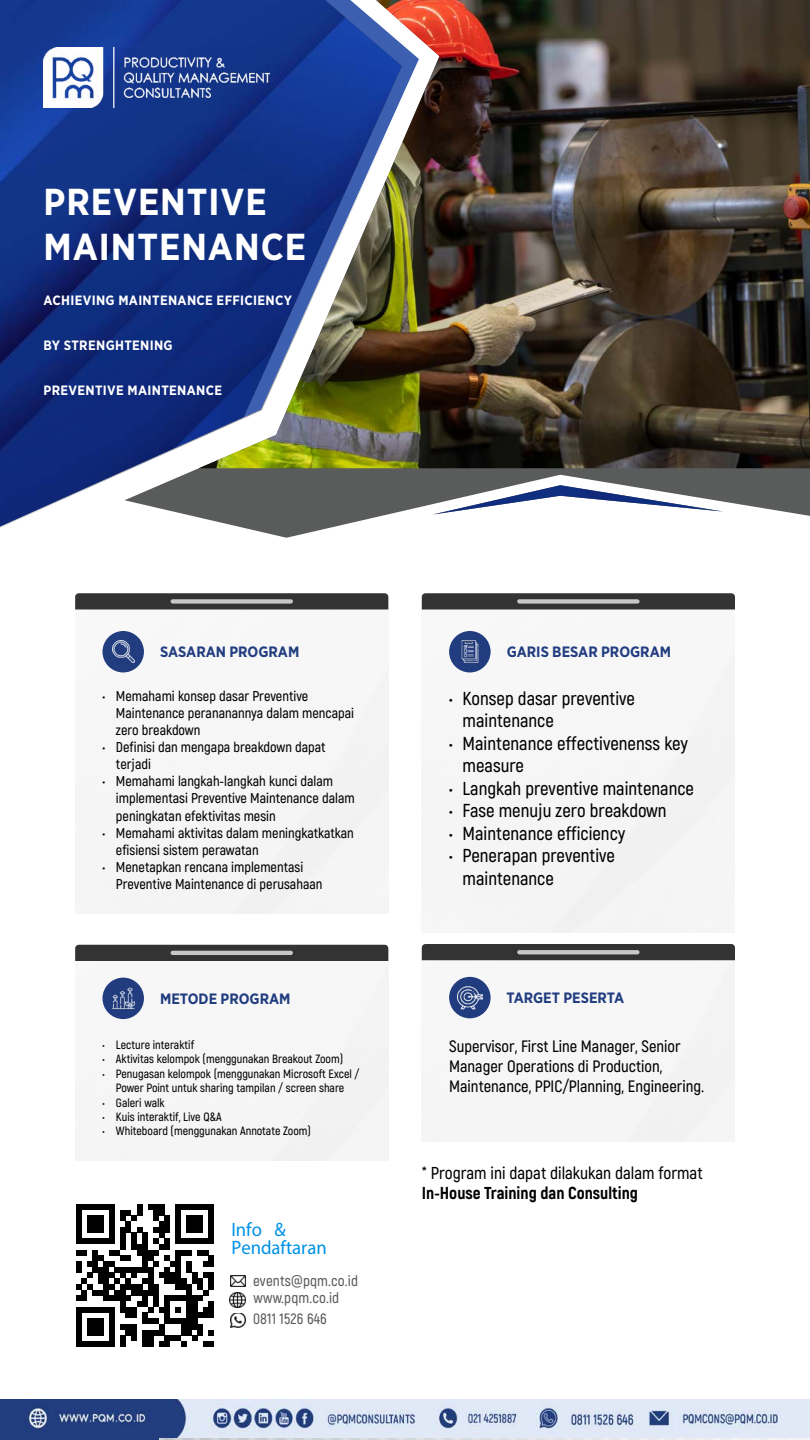
<style>
.page{position:relative;width:810px;height:1440px;background:#fff}
.page>*{position:absolute;margin:0;border:0;box-sizing:border-box;transform-origin:0 0}
.t1{font:700 37.5px/45px "Gotham Narrow";letter-spacing:.025em;color:#fff}
.t2{font:19.35px/17.2px "Myriad Pro";color:#0091e6;scale:.96 1}
.t3{font:600 18.75px/22.5px "Akrobat";color:#000}
.t4{font:600 17.25px "Akrobat";color:#000}
.t5{font:800 17.25px "Akrobat";color:#000}
.t6{font:600 16.5px/19.8px "Akrobat";color:#000}
.t7{font:700 15px "Gotham Narrow";color:#213d80}
.t8{font:600 15px/17.1px "Akrobat";letter-spacing:.01em;color:#5a5c5c}
.t9{font:600 14.25px/17.1px "Akrobat";color:#000}
.t10{font:700 13.5px "Gotham Narrow";letter-spacing:.025em;color:#fff}
.t11{font:600 12px/14.4px "Akrobat";color:#000;text-align:center}
</style>
<div class="page">
<svg style="left:0;top:1438px;width:159px;height:2px"></svg>
<div style="left:159px;top:1404px;width:651px;height:36px;background:linear-gradient(to right,#c4cace,#f6f6f8)"></div>
<div style="left:75px;top:609px;width:313px;height:304px;background:#f6f6f6"></div>
<div style="left:422px;top:609px;width:313px;height:324px;background:#f5f5f5"></div>
<div style="left:84px;top:970px;width:304px;height:191px;background:#f6f6f6"></div>
<div style="left:449px;top:977px;width:42px;height:41px;background:#213d80;border-radius:50%"></div>
<img style="left:458px;top:986px;width:24px;height:24px">
<div style="left:102px;top:978px;width:42px;height:41px;background:#213d80;border-radius:50%"></div>
<img style="left:112px;top:987px;width:24px;height:23px">
<div style="left:449px;top:631px;width:42px;height:41px;background:#213d80;border-radius:50%"></div>
<img style="left:461px;top:641px;width:18px;height:22px">
<div style="left:102px;top:631px;width:42px;height:41px;background:#213d80;border-radius:50%"></div>
<img style="left:112px;top:641px;width:22px;height:22px">
<svg style="left:75px;top:593px;width:313px;height:16px;background:#363636"></svg>
<svg style="left:422px;top:593px;width:313px;height:16px;background:#363636"></svg>
<div style="left:422px;top:944px;width:313px;height:16px;background:#333"></div>
<div style="left:75px;top:945px;width:313px;height:16px;background:#333"></div>
<svg style="left:76px;top:1204px;width:138px;height:143px"></svg>
<svg style="left:230px;top:1275px;width:16px;height:1px"></svg>
<img style="left:230px;top:1276px;width:16px;height:11px">
<img style="left:230px;top:1313px;width:15px;height:15px">
<img style="left:230px;top:1292px;width:15px;height:16px">
<svg style="left:236px;top:468px;width:574px;height:70px"></svg>
<img style="left:402px;top:0;width:408px;height:468px">
<img style="left:0;top:0;width:402px;height:526px">
<img style="left:433px;top:485px;width:290px;height:29px">
<img style="left:44px;top:47px;width:226px;height:60px">
<div style="left:171px;top:599px;width:122px;height:5px;background:#c7c7c7;border-radius:2px"></div>
<hr style="left:171px;top:951px;width:122px;height:4px;background:#c7c7c7;border-radius:2px">
<div style="left:517px;top:599px;width:123px;height:5px;background:#c7c7c7;border-radius:2px"></div>
<hr style="left:517px;top:950px;width:123px;height:4px;background:#c7c7c7;border-radius:2px">
<img style="left:0;top:1399px;width:810px;height:39px">
<h1 class="t1" style="left:44px;top:179px;width:264px">PREVENTIVE<br>MAINTENANCE</h1>
<p class="t10" style="left:44px;top:292px;width:250px">ACHIEVING MAINTENANCE EFFICIENCY</p>
<p class="t10" style="left:44px;top:337px;width:131px">BY STRENGHTENING</p>
<p class="t10" style="left:44px;top:382px;width:180px">PREVENTIVE MAINTENANCE</p>
<p class="t7" style="left:160px;top:643px;width:141px">SASARAN PROGRAM</p>
<p class="t7" style="left:507px;top:642px;width:166px">GARIS BESAR PROGRAM</p>
<p class="t9" style="left:116px;top:687px;width:240px;text-indent:-13px">• Memahami konsep dasar Preventive<br>Maintenance perananannya dalam mencapai zero breakdown</p>
<p class="t9" style="left:116px;top:739px;width:211px;text-indent:-13px">• Definisi dan mengapa breakdown dapat terjadi</p>
<p class="t9" style="left:116px;top:773px;width:240px;text-indent:-13px">• Memahami langkah-langkah kunci dalam implementasi Preventive Maintenance dalam peningkatan efektivitas mesin</p>
<p class="t9" style="left:116px;top:824px;width:239px;text-indent:-13px">• Memahami aktivitas dalam meningkatkatkan efisiensi sistem perawatan</p>
<p class="t9" style="left:116px;top:858px;width:208px;text-indent:-13px">• Menetapkan rencana implementasi<br>Preventive Maintenance di perusahaan</p>
<h3 class="t3" style="left:463px;top:687px;width:174px;text-indent:-14px">• Konsep dasar preventive maintenance</h3>
<h3 class="t3" style="left:463px;top:732px;width:227px;text-indent:-14px">• Maintenance effectivenenss key measure</h3>
<h3 class="t3" style="left:449px;top:777px;width:246px">• Langkah preventive maintenance</h3>
<h3 class="t3" style="left:449px;top:800px;width:219px">• Fase menuju zero breakdown</h3>
<h3 class="t3" style="left:449px;top:822px;width:178px">• Maintenance efficiency</h3>
<h3 class="t3" style="left:463px;top:845px;width:154px;text-indent:-14px">• Penerapan preventive maintenance</h3>
<p class="t7" style="left:160px;top:989px;width:132px">METODE PROGRAM</p>
<p class="t7" style="left:506px;top:988px;width:119px">TARGET PESERTA</p>
<p class="t11" style="left:102px;top:1038px;width:93px">• Lecture interaktif</p>
<p class="t11" style="left:102px;top:1052px;width:242px">• Aktivitas kelompok (menggunakan Breakout Zoom)</p>
<p class="t11" style="left:102px;top:1066px;width:259px">• Penugasan kelompok (menggunakan Microsoft Excel /<br>Power Point untuk sharing tampilan / screen share</p>
<p class="t11" style="left:102px;top:1095px;width:64px">• Galeri walk</p>
<p class="t11" style="left:102px;top:1110px;width:121px">• Kuis interaktif, Live Q&amp;A</p>
<p class="t11" style="left:102px;top:1124px;width:210px">• Whiteboard (menggunakan Annotate Zoom)</p>
<h2 class="t2" style="left:231px;top:1221px;width:101px">Info &amp;<br>Pendaftaran</h2>
<p class="t8" style="left:253px;top:1272px;width:106px">events@pqm.co.id www.pqm.co.id</p>
<p class="t8" style="left:253px;top:1310px;width:75px">0811 1526 646</p>
<p class="t6" style="left:449px;top:1037px;width:257px">Supervisor, First Line Manager, Senior<br>Manager Operations di Production,<br>Maintenance, PPIC/Planning, Engineering.</p>
<p class="t4" style="left:422px;top:1162px;width:282px">* Program ini dapat dilakukan dalam format</p>
<p class="t5" style="left:422px;top:1182px;width:218px">In-House Training dan Consulting</p>
</div>
